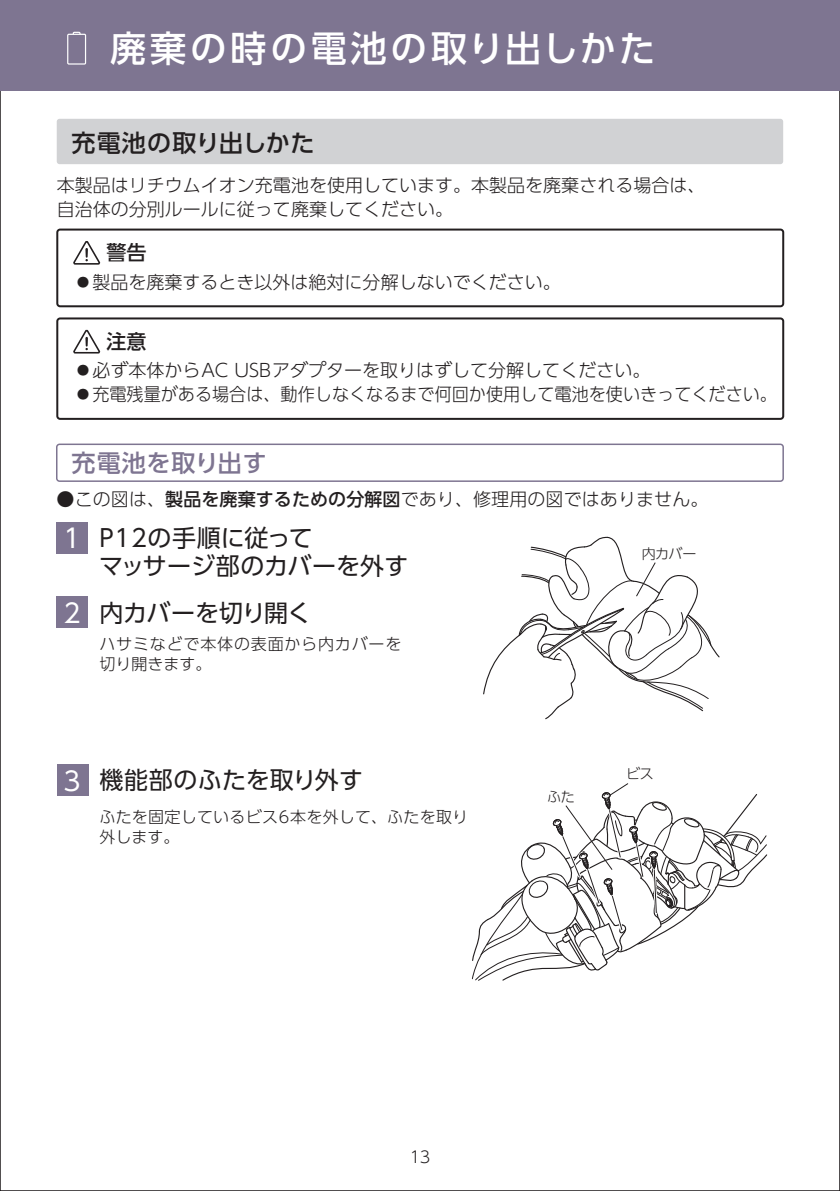
<style>
.page{position:relative;width:840px;height:1191px;background:#fff}
.page>*{position:absolute;margin:0;border:0;box-sizing:border-box;transform-origin:0 0}
.t1{font:500 36px "UD Shin Go Pro";letter-spacing:.11em;color:#fff}
.t2{font:26px "UD Shin Go Pro";color:#fff}
.t3{font:24px/28px "UD Shin Go Pro";color:#231f20}
.t4{font:500 24px "UD Shin Go Pro";letter-spacing:.03em;color:#231f20}
.t5{font:24px "UD Shin Go Pro";letter-spacing:-.02em;color:#231f20}
.t6{font:500 24px "UD Shin Go Pro";letter-spacing:.03em;color:#7e7591}
.t7{font:500 20px "UD Shin Go Pro";color:#231f20}
.t8{font:300 18px/24px "UD Shin Go Pro";color:#231f20}
.t9{font:300 16px/20px "UD Shin Go Pro";letter-spacing:.015em;color:#231f20}
.t10{font:300 16px/20px "UD Shin Go Pro";letter-spacing:.05em;color:#231f20}
.t11{font:300 14px "UD Shin Go Pro";letter-spacing:-.025em;color:#231f20}
.s1{font-weight:500}
</style>
<div class="page">
<div style="left:0;top:0;width:839px;height:90px;background:#7e7591"></div>
<div style="left:56px;top:443px;width:727px;height:39px;border:2px solid #7e7591;border-radius:3px"></div>
<div style="left:67px;top:34px;width:19px;height:31px;border:1px solid #fff"></div>
<svg style="left:72px;top:31px;width:9px;height:4px"></svg>
<div style="left:56px;top:228px;width:727px;height:79px;border:2px solid #231f20;border-radius:3px"></div>
<svg style="left:73px;top:241px;width:28px;height:24px"></svg>
<div style="left:56px;top:317px;width:727px;height:103px;border:2px solid #231f20;border-radius:3px"></div>
<svg style="left:73px;top:329px;width:28px;height:25px"></svg>
<div style="left:57px;top:522px;width:31px;height:31px;background:#7e7591"></div>
<div style="left:57px;top:119px;width:725px;height:45px;background:#d1d2d4;border-radius:3px"></div>
<div style="left:57px;top:596px;width:31px;height:32px;background:#7e7591"></div>
<div style="left:57px;top:764px;width:31px;height:31px;background:#7e7591"></div>
<svg style="left:471px;top:783px;width:296px;height:198px"></svg>
<svg style="left:483px;top:536px;width:237px;height:184px"></svg>
<h1 class="t1" style="left:110px;top:19px;width:546px">廃棄の時の電池の取り出しかた</h1>
<h3 class="t4" style="left:71px;top:123px;width:244px">充電池の取り出しかた</h3>
<p class="t8" style="left:57px;top:172px;width:649px">本製品はリチウムイオン充電池を使用しています。本製品を廃棄される場合は、自治体の分別ルールに従って廃棄してください。</p>
<p class="t7" style="left:106px;top:236px;width:42px">警告</p>
<p class="t8" style="left:74px;top:269px;width:488px">●製品を廃棄するとき以外は絶対に分解しないでください。</p>
<p class="t7" style="left:106px;top:325px;width:42px">注意</p>
<p class="t8" style="left:74px;top:358px;width:577px">●必ず本体からAC USBアダプターを取りはずして分解してください。</p>
<p class="t8" style="left:74px;top:382px;width:704px">●充電残量がある場合は、動作しなくなるまで何回か使用して電池を使いきってください。</p>
<h3 class="t6" style="left:71px;top:443px;width:197px">充電池を取り出す</h3>
<p class="t8" style="left:57px;top:486px;width:653px">●この図は、<span class="s1">製品を廃棄するための分解図</span>であり、修理用の図ではありません。</p>
<h2 class="t2" style="left:63px;top:517px;width:19px">1</h2>
<h3 class="t3" style="left:99px;top:523px;width:311px">P12の手順に従って<br>マッサージ部のカバーを外す</h3>
<p class="t11" style="left:641px;top:542px;width:56px">内カバー</p>
<h2 class="t2" style="left:63px;top:592px;width:19px">2</h2>
<h3 class="t5" style="left:99px;top:593px;width:213px">内カバーを切り開く</h3>
<p class="t10" style="left:99px;top:633px;width:303px">ハサミなどで本体の表面から内カバーを切り開きます。</p>
<h2 class="t2" style="left:63px;top:759px;width:19px">3</h2>
<h3 class="t3" style="left:99px;top:765px;width:265px">機能部のふたを取り外す</h3>
<p class="t9" style="left:99px;top:806px;width:370px">ふたを固定しているビス6本を外して、ふたを取り外します。</p>
<p class="t11" style="left:547px;top:785px;width:29px">ふた</p>
<p class="t11" style="left:625px;top:762px;width:29px">ビス</p>
<p class="t9" style="left:409px;top:1146px;width:22px">13</p>
</div>
